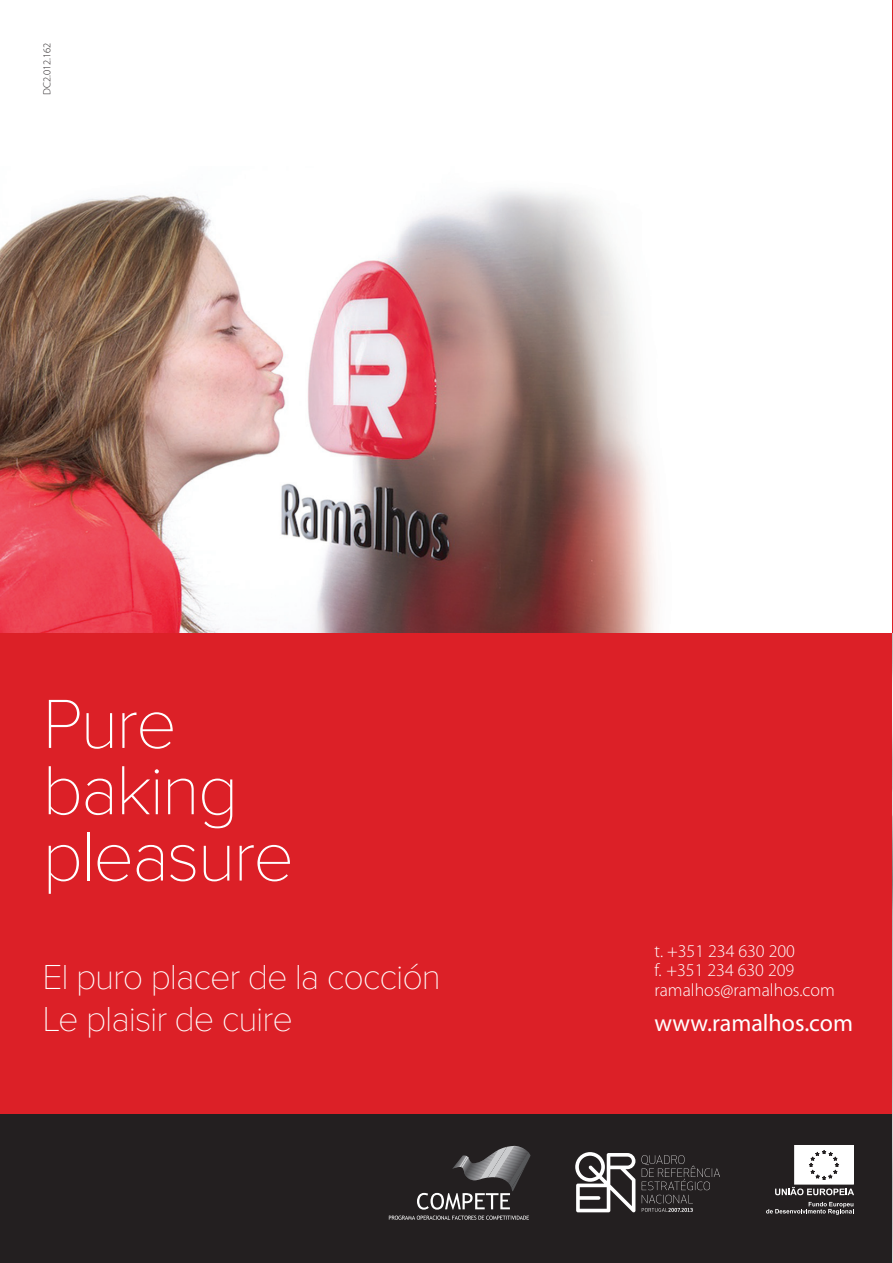
<style>
.page{position:relative;width:893px;height:1263px;background:#fff}
.page>*{position:absolute;margin:0;border:0;box-sizing:border-box;transform-origin:0 0}
.t1{font:100 72px/66.3px "Proxima Nova T";letter-spacing:-.03em;color:#fff}
.t2{font:100 36px/42px "Proxima Nova T";letter-spacing:-.03em;color:#fff}
.t3{font:24px "Myriad Pro";color:#fff}
.t4{font:300 18px/19.5px "Myriad Pro";color:#fff}
.t5{font:300 10.5px "Myriad Pro";color:#231f20}
</style>
<div class="page">
<img style="left:0;top:190px;width:702px;height:444px">
<div style="left:0;top:634px;width:893px;height:629px;background:#dc2027"></div>
<div style="left:0;top:1114px;width:893px;height:149px;background:#231f20"></div>
<img style="left:892px;top:634px;width:1px;height:629px">
<svg style="left:575px;top:1152px;width:145px;height:60px"></svg>
<div style="left:795px;top:1146px;width:58px;height:38px;background:#fff"></div>
<div style="left:794px;top:1145px;width:60px;height:39px;border:2px solid #fff"></div>
<svg style="left:809px;top:1150px;width:30px;height:29px"></svg>
<svg style="left:389px;top:1146px;width:142px;height:74px"></svg>
<svg style="left:775px;top:1187px;width:79px;height:8px"></svg>
<svg style="left:766px;top:1202px;width:88px;height:13px"></svg>
<p class="t5" style="left:41px;top:95px;width:54px;rotate:-90deg">DC2.012.162</p>
<p class="t1" style="left:43px;top:691px;width:253px">Pure baking pleasure</p>
<p class="t2" style="left:43px;top:956px;width:400px">El puro placer de la cocción<br>Le plaisir de cuire</p>
<p class="t4" style="left:654px;top:941px;width:182px">t. +351 234 630 200<br>f. +351 234 630 209 ramalhos@ramalhos.com</p>
<p class="t3" style="left:654px;top:1008px;width:200px">www.ramalhos.com</p>
</div>
